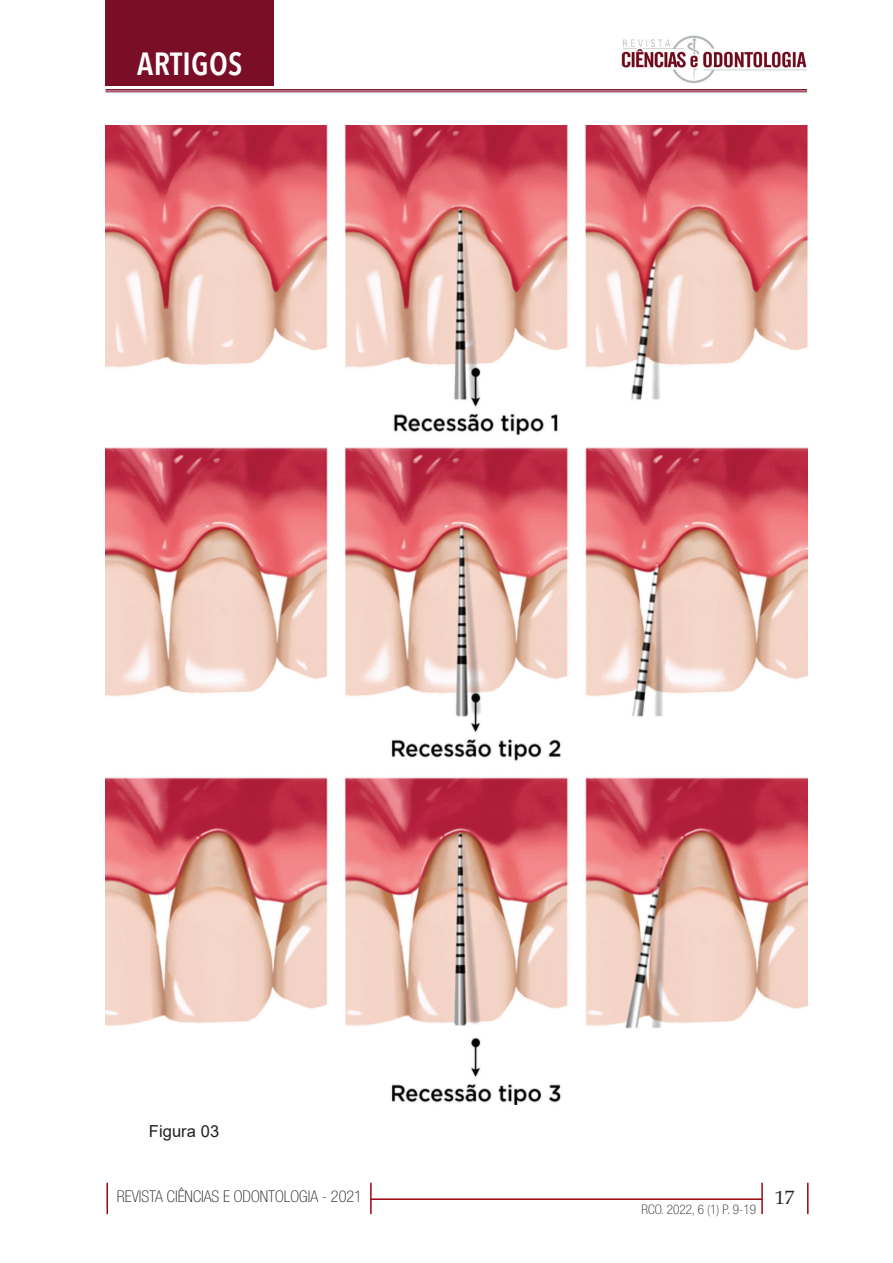
<style>
.page{position:relative;width:893px;height:1263px;background:#fff}
.page>*{position:absolute;margin:0;border:0;box-sizing:border-box;transform-origin:0 0}
.t1{font:600 condensed 31.8px "Avenir Next LT Pro";letter-spacing:.01em;color:#fff}
.t2{font:19.2px "Book Antiqua";color:#231f20}
.t3{font:16.5px "Arial";letter-spacing:.005em;color:#231f20}
.t4{font:100 condensed 16.2px "Helvetica Neue LT Std";color:#231f20}
.t5{font:100 condensed 13.2px "Helvetica Neue LT Std";color:#231f20}
</style>
<div class="page">
<hr style="left:807px;top:1183px;width:1px;height:31px;background:#9d070d">
<hr style="left:106px;top:1183px;width:2px;height:31px;background:#9d070d">
<hr style="left:370px;top:1183px;width:2px;height:31px;background:#9d070d">
<hr style="left:761px;top:1183px;width:2px;height:31px;background:#9d070d">
<hr style="left:371px;top:1198px;width:391px;height:2px;background:#9d070d">
<img style="left:621px;top:35px;width:186px;height:48px">
<div style="left:106px;top:0;width:168px;height:85px;background:#7b0e27"></div>
<hr style="left:106px;top:89px;width:701px;height:2px;background:#7b0e27">
<hr style="left:106px;top:92px;width:701px;height:1px;background:#7b0e27">
<img style="left:106px;top:126px;width:701px;height:978px">
<h1 class="t1" style="left:137px;top:45px;width:107px">ARTIGOS</h1>
<p class="t3" style="left:149px;top:1119px;width:72px">Figura 03</p>
<p class="t4" style="left:117px;top:1187px;width:247px">REVISTA CIÊNCIAS E ODONTOLOGIA - 2021</p>
<p class="t2" style="left:775px;top:1184px;width:21px">17</p>
<p class="t5" style="left:642px;top:1202px;width:116px">RCO. 2022, 6 (1) P. 9-19</p>
</div>
